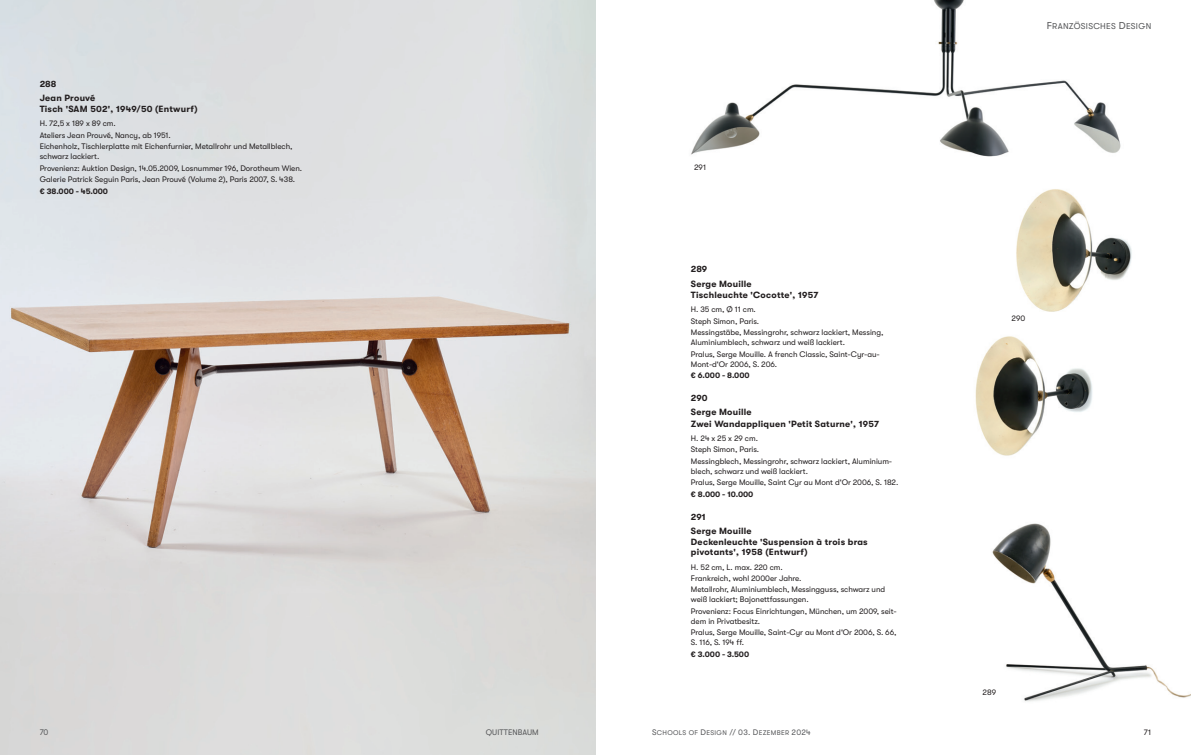
<style>
.page{position:relative;width:1191px;height:755px;background:#fff}
.page>*{position:absolute;margin:0;border:0;box-sizing:border-box;transform-origin:0 0}
.t1{font:700 9px/14.3px "GT Walsheim";letter-spacing:.025em;color:#231f20}
.t2{font:8.5px "GT Walsheim Regular SC850";letter-spacing:.035em;color:#57585a}
.t3{font:8px/11.4px "GT Walsheim";letter-spacing:-.005em;color:#231f20}
.t4{font:700 8px "GT Walsheim";letter-spacing:-.005em;color:#231f20}
.t5{font:8px "GT Walsheim";letter-spacing:.005em;color:#57585a}
.t6{font:8px "GT Walsheim Regular SC850";color:#231f20}
.t7{font:6.8px "GT Walsheim Regular SC850";letter-spacing:.045em;color:#57585a}
.s1{font-size:10px}
.s2{font-size:8px}
.s3{font-family:"GT Walsheim";font-size:8px}
</style>
<div class="page">
<img style="left:992px;top:523px;width:199px;height:179px">
<img style="left:975px;top:189px;width:157px;height:267px">
<img style="left:0;top:0;width:595px;height:754px">
<img style="left:691px;top:0;width:430px;height:157px">
<p class="t1" style="left:40px;top:76px;width:57px">288<br>Jean Prouvé</p>
<p class="t1" style="left:40px;top:102px;width:159px">Tisch 'SAM 502', 1949/50 (Entwurf)</p>
<p class="t3" style="left:40px;top:118px;width:254px">H. 72,5 x 189 x 89 cm.<br>Ateliers Jean Prouvé, Nancy, ab 1951.<br>Eichenholz, Tischlerplatte mit Eichenfurnier, Metallrohr und Metallblech,</p>
<p class="t3" style="left:40px;top:151px;width:264px">schwarz lackiert.<br>Provenienz: Auktion Design, 14.05.2009, Losnummer 196, Dorotheum Wien.<br>Galerie Patrick Seguin Paris, Jean Prouvé (Volume 2), Paris 2007, S. 438.</p>
<p class="t4" style="left:40px;top:186px;width:70px">€ 38.000 - 45.000</p>
<p class="t3" style="left:694px;top:162px;width:14px">291</p>
<p class="t1" style="left:691px;top:262px;width:62px">289<br>Serge Mouille</p>
<p class="t1" style="left:691px;top:287px;width:129px">Tischleuchte 'Cocotte', 1957</p>
<p class="t3" style="left:691px;top:304px;width:194px">H. 35 cm, Ø 11 cm.<br>Steph Simon, Paris.<br>Messingstäbe, Messingrohr, schwarz lackiert, Messing,</p>
<p class="t3" style="left:691px;top:336px;width:190px">Aluminiumblech, schwarz und weiß lackiert.<br>Pralus, Serge Mouille. A french Classic, Saint-Cyr-au-</p>
<p class="t3" style="left:691px;top:358px;width:88px">Mont-d'Or 2006, S. 206.</p>
<p class="t4" style="left:691px;top:370px;width:60px">€ 6.000 - 8.000</p>
<p class="t1" style="left:691px;top:390px;width:62px">290<br>Serge Mouille</p>
<p class="t1" style="left:691px;top:416px;width:190px">Zwei Wandappliquen 'Petit Saturne', 1957</p>
<p class="t3" style="left:691px;top:432px;width:203px">H. 24 x 25 x 29 cm.<br>Steph Simon, Paris.<br>Messingblech, Messingrohr, schwarz lackiert, Aluminium-</p>
<p class="t3" style="left:691px;top:465px;width:209px">blech, schwarz und weiß lackiert.<br>Pralus, Serge Mouille, Saint Cyr au Mont d'Or 2006, S. 182.</p>
<p class="t4" style="left:691px;top:489px;width:64px">€ 8.000 - 10.000</p>
<p class="t1" style="left:691px;top:509px;width:62px">291<br>Serge Mouille</p>
<p class="t1" style="left:691px;top:536px;width:178px;line-height:10px">Deckenleuchte 'Suspension à trois bras pivotants', 1958 (Entwurf)</p>
<p class="t3" style="left:691px;top:560px;width:196px">H. 52 cm, L. max. 220 cm.<br>Frankreich, wohl 2000er Jahre.<br>Metallrohr, Aluminiumblech, Messingguss, schwarz und</p>
<p class="t3" style="left:691px;top:593px;width:207px">weiß lackiert; Bajonettfassungen.<br>Provenienz: Focus Einrichtungen, München, um 2009, seit-</p>
<p class="t3" style="left:691px;top:615px;width:207px">dem in Privatbesitz.<br>Pralus, Serge Mouille, Saint-Cyr au Mont d'Or 2006, S. 66,</p>
<p class="t3" style="left:691px;top:636px;width:55px">S. 116, S. 194 ff.</p>
<p class="t4" style="left:691px;top:649px;width:60px">€ 3.000 - 3.500</p>
<p class="t2" style="left:1047px;top:21px;width:106px"><span class="s1">F</span>RANZÖSISCHES <span class="s1">D</span>ESIGN</p>
<p class="t3" style="left:1011px;top:312px;width:15px">290</p>
<p class="t3" style="left:982px;top:686px;width:15px">289</p>
<p class="t5" style="left:40px;top:727px;width:10px">70</p>
<p class="t5" style="left:486px;top:727px;width:54px">QUITTENBAUM</p>
<p class="t7" style="left:652px;top:728px;width:160px"><span class="s2">S</span>CHOOLS OF <span class="s2">D</span>ESIGN <span class="s2">//</span> <span class="s3">03.</span> <span class="s2">D</span>EZEMBER <span class="s3">2024</span></p>
<p class="t6" style="left:1143px;top:727px;width:9px">71</p>
</div>
